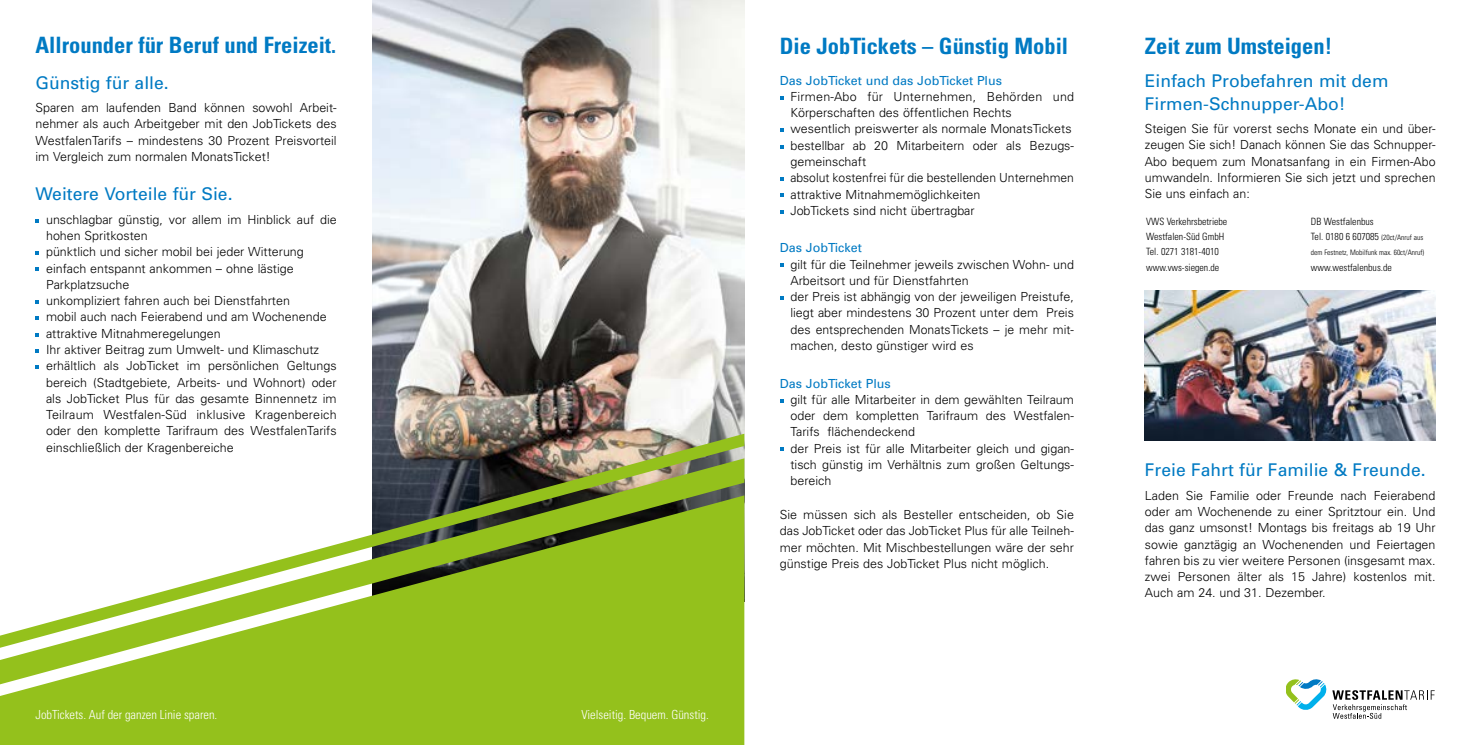
<style>
.page{position:relative;width:1471px;height:745px;background:#fff}
.page>*{position:absolute;margin:0;border:0;box-sizing:border-box;transform-origin:0 0}
.t1{font:700 condensed 22.5px "Univers";color:#007ac3}
.t2{font:17.5px/22.5px "Univers";color:#007ac3}
.t3{font:300 12.5px/16.2px "Univers";color:#000}
.t4{font:300 condensed 12.5px "Univers";color:#fff}
.t5{font:12.5px "Univers";color:#007ac3}
.t6{font:300 condensed 10px/15px "Univers";color:#000}
.t7{font:300 condensed 7.5px "Univers";color:#000}
.s1{font-size:7.5px}
</style>
<div class="page">
<img style="left:372px;top:0;width:372px;height:433px">
<img style="left:372px;top:433px;width:372px;height:25px">
<img style="left:372px;top:458px;width:372px;height:37px">
<svg style="left:0;top:495px;width:744px;height:249px;fill:#94c11c"></svg>
<svg style="left:1286px;top:679px;width:148px;height:39px"></svg>
<svg style="left:780px;top:96px;width:3px;height:4px"></svg>
<svg style="left:780px;top:128px;width:3px;height:4px"></svg>
<svg style="left:780px;top:177px;width:3px;height:4px"></svg>
<svg style="left:780px;top:193px;width:3px;height:4px"></svg>
<svg style="left:780px;top:263px;width:3px;height:4px"></svg>
<svg style="left:780px;top:296px;width:3px;height:4px"></svg>
<svg style="left:780px;top:447px;width:3px;height:4px"></svg>
<svg style="left:35px;top:219px;width:4px;height:3px"></svg>
<svg style="left:35px;top:251px;width:4px;height:4px"></svg>
<svg style="left:35px;top:267px;width:4px;height:4px"></svg>
<svg style="left:35px;top:300px;width:4px;height:4px"></svg>
<svg style="left:35px;top:316px;width:4px;height:4px"></svg>
<svg style="left:35px;top:333px;width:4px;height:3px"></svg>
<svg style="left:35px;top:349px;width:4px;height:3px"></svg>
<svg style="left:35px;top:365px;width:4px;height:4px"></svg>
<img style="left:1144px;top:290px;width:291px;height:150px">
<h1 class="t1" style="left:35px;top:31px;width:302px">Allrounder für Beruf und Freizeit.</h1>
<h1 class="t1" style="left:780px;top:32px;width:290px">Die JobTickets – Günstig Mobil</h1>
<p class="t5" style="left:780px;top:72px;width:224px">Das JobTicket und das JobTicket Plus</p>
<p class="t3" style="left:790px;top:88px;width:285px">Firmen-Abo für Unternehmen, Behörden und Körperschaften des öffentlichen Rechts wesentlich preiswerter als normale MonatsTickets bestellbar ab 20 Mitarbeitern oder als Bezugs&shy;gemeinschaft<br>absolut kostenfrei für die bestellenden Unternehmen attraktive Mitnahmemöglichkeiten<br>JobTickets sind nicht übertragbar</p>
<p class="t5" style="left:780px;top:240px;width:84px">Das JobTicket</p>
<p class="t3" style="left:790px;top:255px;width:285px">gilt für die Teilnehmer jeweils zwischen Wohn- und Arbeitsort und für Dienstfahrten<br>der Preis ist abhängig von der jeweiligen Preistufe, liegt aber mindestens 30 Prozent unter dem Preis des entsprechenden MonatsTickets – je mehr mit&shy;machen, desto günstiger wird es</p>
<p class="t5" style="left:780px;top:375px;width:112px">Das JobTicket Plus</p>
<p class="t3" style="left:790px;top:390px;width:285px">gilt für alle Mitarbeiter in dem gewählten Teilraum oder dem kompletten Tarifraum des Westfalen-Tarifs flächendeckend<br>der Preis ist für alle Mitarbeiter gleich und gigan&shy;tisch günstig im Verhältnis zum großen Geltungs&shy;bereich</p>
<p class="t3" style="left:780px;top:506px;width:296px;text-align:justify">Sie müssen sich als Besteller entscheiden, ob Sie das JobTicket oder das JobTicket Plus für alle Teilneh&shy;mer möchten. Mit Mischbestellungen wäre der sehr günstige Preis des JobTicket Plus nicht möglich.</p>
<h1 class="t1" style="left:1144px;top:32px;width:189px">Zeit zum Umsteigen!</h1>
<h2 class="t2" style="left:1144px;top:69px;width:245px">Einfach Probefahren mit dem<br>Firmen-Schnupper-Abo!</h2>
<p class="t3" style="left:1144px;top:120px;width:292px;text-align:justify">Steigen Sie für vorerst sechs Monate ein und über&shy;zeugen Sie sich! Danach können Sie das Schnupper-Abo bequem zum Monatsanfang in ein Firmen-Abo umwandeln. Informieren Sie sich jetzt und sprechen Sie uns einfach an:</p>
<h2 class="t2" style="left:35px;top:71px;width:135px">Günstig für alle.</h2>
<p class="t3" style="left:35px;top:99px;width:303px;text-align:justify">Sparen am laufenden Band können sowohl Arbeit&shy;nehmer als auch Arbeitgeber mit den JobTickets des WestfalenTarifs – mindestens 30 Prozent Preisvorteil im Vergleich zum normalen MonatsTicket!</p>
<h2 class="t2" style="left:35px;top:182px;width:199px">Weitere Vorteile für Sie.</h2>
<p class="t3" style="left:46px;top:211px;width:292px">unschlagbar günstig, vor allem im Hinblick auf die hohen Spritkosten<br>pünktlich und sicher mobil bei jeder Witterung einfach entspannt ankommen – ohne lästige Parkplatzsuche<br>unkompliziert fahren auch bei Dienstfahrten<br>mobil auch nach Feierabend und am Wochenende attraktive Mitnahmeregelungen<br>Ihr aktiver Beitrag zum Umwelt- und Klimaschutz erhältlich als JobTicket im persönlichen Geltungs bereich (Stadtgebiete, Arbeits- und Wohnort) oder als JobTicket Plus für das gesamte Binnennetz im Teilraum Westfalen-Süd inklusive Kragenbereich oder den komplette Tarifraum des WestfalenTarifs einschließlich der Kragenbereiche</p>
<p class="t6" style="left:1146px;top:214px;width:83px">VWS Verkehrsbetriebe<br>Westfalen-Süd GmbH<br>Tel. 0271 3181-4010 www.vws-siegen.de</p>
<p class="t6" style="left:1311px;top:214px;width:114px">DB Westfalenbus<br>Tel. 0180 6 607085 <span class="s1">(20ct/Anruf aus</span></p>
<p class="t7" style="left:1311px;top:248px;width:115px">dem Festnetz, Mobilfunk max. 60ct/Anruf)</p>
<p class="t6" style="left:1311px;top:259px;width:82px">www.westfalenbus.de</p>
<h2 class="t2" style="left:1144px;top:458px;width:282px">Freie Fahrt für Familie &amp; Freunde.</h2>
<p class="t3" style="left:1144px;top:486px;width:292px;text-align:justify">Laden Sie Familie oder Freunde nach Feierabend oder am Wochenende zu einer Spritztour ein. Und das ganz umsonst! Montags bis freitags ab 19 Uhr sowie ganztägig an Wochenenden und Feiertagen fahren bis zu vier weitere Personen (insgesamt max. zwei Personen älter als 15 Jahre) kostenlos mit.<br>Auch am 24. und 31. Dezember.</p>
<p class="t4" style="left:35px;top:706px;width:183px">JobTickets. Auf der ganzen Linie sparen.</p>
<p class="t4" style="left:581px;top:706px;width:129px">Vielseitig. Bequem. Günstig.</p>
</div>
